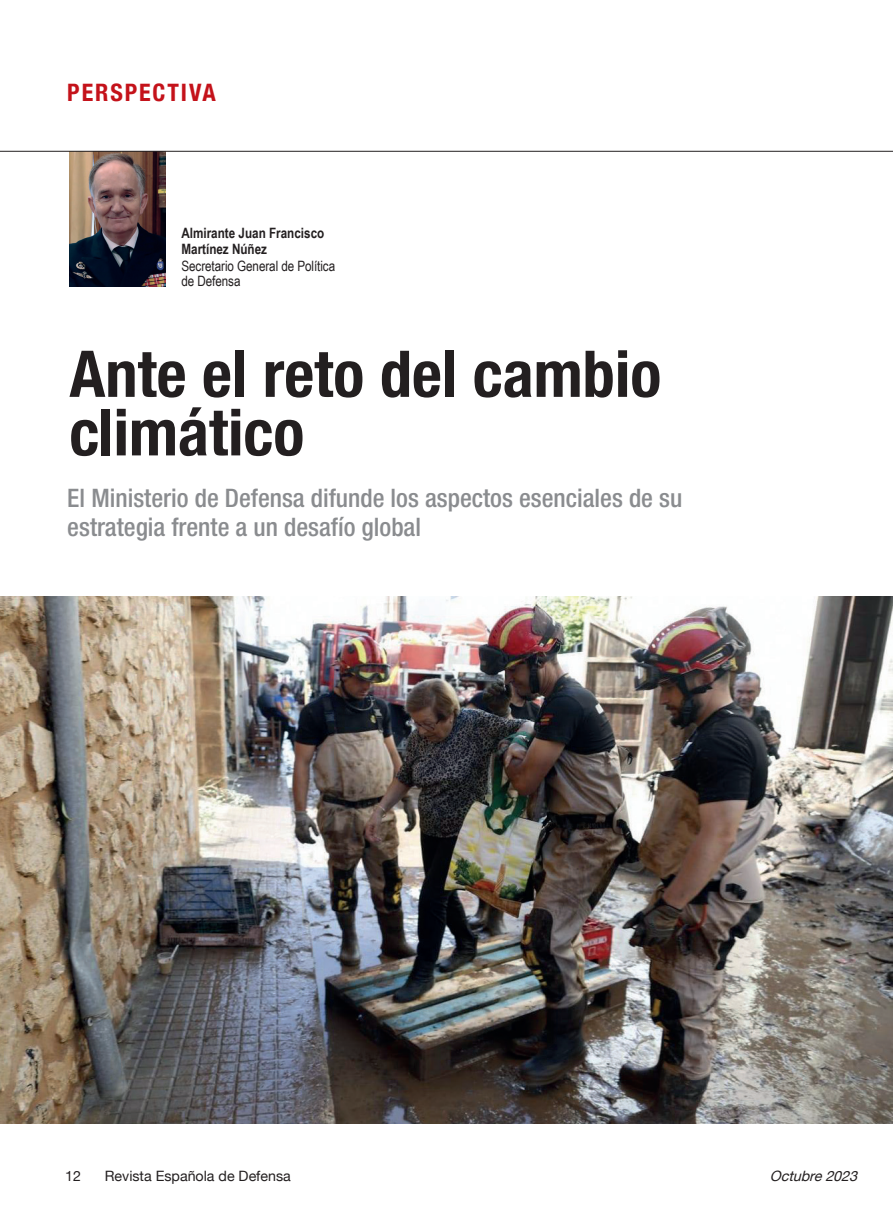
<style>
.page{position:relative;width:893px;height:1217px;background:#fff}
.page>*{position:absolute;margin:0;border:0;box-sizing:border-box;transform-origin:0 0}
.Título_B{font:700 condensed 64.5px/58.5px "Helvetica Neue";color:#231f20}
.Título_B-2{font:500 condensed 25.5px/28.5px "Helvetica Neue";color:#8a8c8f}
.Título_B-3{font:700 condensed 24px "Helvetica Neue";letter-spacing:.08em;color:#c4121a}
.Firma{font:14.25px/15.5px "Arial Narrow";letter-spacing:-.005em;color:#231f20}
.Firma-2{font:700 14.25px/15.5px "Arial Narrow";color:#231f20}
.t1{font:14.25px "Helvetica Neue";color:#231f20}
.t2{font:italic 14.25px "Helvetica Neue";color:#231f20}
</style>
<div class="page">
<img style="left:69px;top:152px;width:97px;height:134px">
<img style="left:0;top:596px;width:893px;height:527px">
<hr style="left:0;top:151px;width:893px;height:1px;background:#231f20">
<p class="Título_B-3" style="left:67px;top:72px;width:150px">PERSPECTIVA</p>
<p class="Firma-2" style="left:181px;top:225px;width:144px">Almirante Juan Francisco<br>Martínez Núñez</p>
<p class="Firma" style="left:181px;top:257px;width:155px">Secretario General de Política de Defensa</p>
<p class="Título_B" style="left:69px;top:340px;width:593px">Ante el reto del cambio climático</p>
<p class="Título_B-2" style="left:67px;top:483px;width:616px">El Ministerio de Defensa difunde los aspectos esenciales de su estrategia frente a un desafío global</p>
<p class="t1" style="left:65px;top:1165px;width:17px">12</p>
<p class="t1" style="left:105px;top:1165px;width:188px">Revista Española de Defensa</p>
<p class="t2" style="left:770px;top:1165px;width:94px">Octubre2023</p>
</div>
